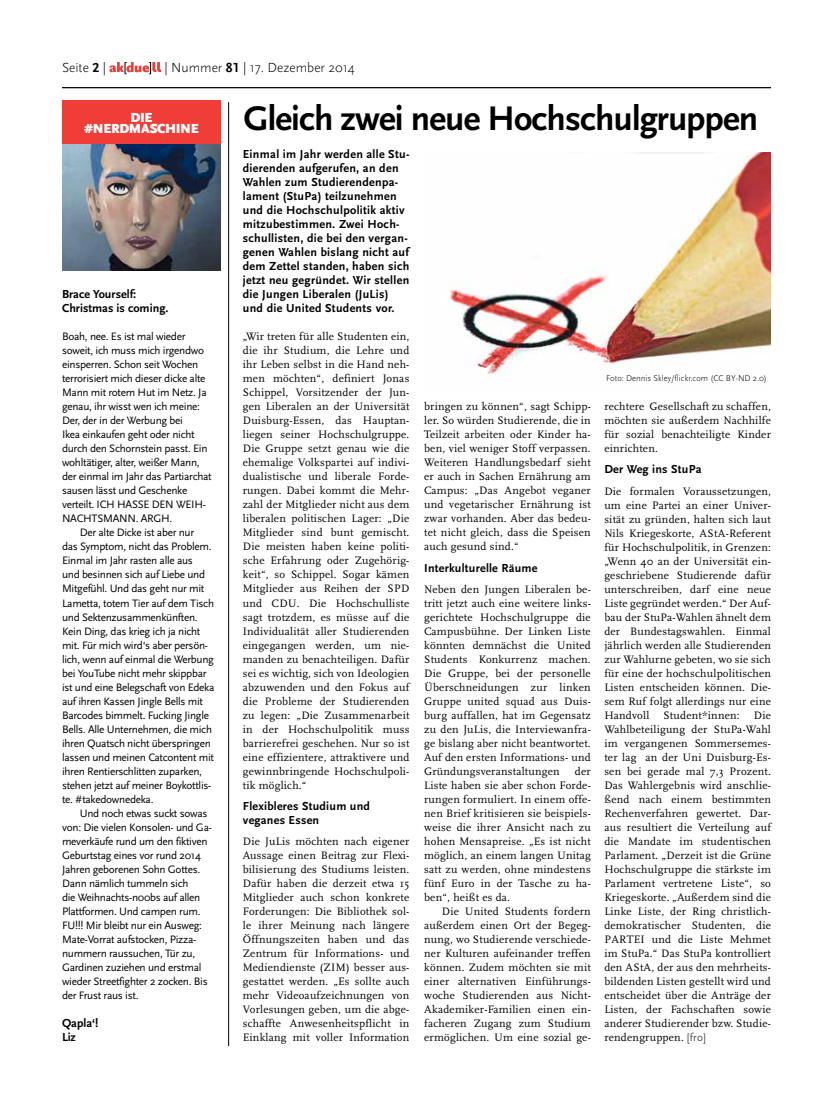
<style>
.page{position:relative;width:833px;height:1117px;background:#fff}
.page>*{position:absolute;margin:0;border:0;box-sizing:border-box;transform-origin:0 0}
.t1{font:700 35.62px "Scala Sans";letter-spacing:-.025em;color:#000}
.t2{font:300 13.75px "Scala Sans";color:#000}
.t3{font:900 13.75px/11.2px "Scala Sans";letter-spacing:-.025em;color:#fff;text-align:center;scale:.96 1}
.t4{font:700 12.12px/14px "Scala Sans";letter-spacing:.025em;color:#000}
.t5{font:700 12.12px/14px "Scala Sans";color:#000}
.t6{font:11.25px/14px "Scala";letter-spacing:.02em;color:#000;text-align:justify}
.t7{font:11.25px "Scala Sans";letter-spacing:-.025em;color:#000}
.t8{font:300 8.75px "Scala Sans";color:#000}
.s1{font-family:"Scala Sans Caps";font-weight:700}
.s2{font-family:"Scala Sans";font-weight:300}
</style>
<div class="page">
<svg style="left:109px;top:62px;width:52px;height:12px"></svg>
<hr style="left:62px;top:87px;width:709px;height:1px;background:#000">
<hr style="left:228px;top:102px;width:1px;height:943px;background:#000">
<img style="left:450px;top:152px;width:321px;height:225px">
<img style="left:62px;top:144px;width:159px;height:126px">
<div style="left:62px;top:100px;width:159px;height:44px;background:#f13d37"></div>
<p class="t2" style="left:62px;top:60px;width:45px">Seite <span class="s1">2</span> |</p>
<p class="t2" style="left:165px;top:60px;width:192px">| Nummer <span class="s1">81</span> | 17. Dezember 2014</p>
<h1 class="t1" style="left:243px;top:99px;width:516px">Gleich zwei neue Hochschulgruppen</h1>
<p class="t3" style="left:84px;top:113px;width:121px">DIE #NERDMASCHIN E</p>
<p class="t5" style="left:62px;top:288px;width:108px">Brace Yourself:<br>Christmas is coming.</p>
<p class="t7" style="left:62px;top:330px;width:125px">Boah, nee. Es ist mal wieder</p>
<p class="t7" style="left:62px;top:344px;width:144px">soweit, ich muss mich irgendwo</p>
<p class="t7" style="left:62px;top:358px;width:138px">einsperren. Schon seit Wochen</p>
<p class="t7" style="left:62px;top:372px;width:145px">terrorisiert mich dieser dicke alte</p>
<p class="t7" style="left:62px;top:386px;width:146px">Mann mit rotem Hut im Netz. Ja</p>
<p class="t7" style="left:62px;top:400px;width:139px">genau, ihr wisst wen ich meine:</p>
<p class="t7" style="left:62px;top:414px;width:122px">Der, der in der Werbung bei</p>
<p class="t7" style="left:62px;top:428px;width:134px">Ikea einkaufen geht oder nicht</p>
<p class="t7" style="left:62px;top:442px;width:147px">durch den Schornstein passt. Ein</p>
<p class="t7" style="left:62px;top:456px;width:139px">wohltätiger, alter, weißer Mann,</p>
<p class="t7" style="left:62px;top:470px;width:151px">der einmal im Jahr das Partiarchat</p>
<p class="t7" style="left:62px;top:484px;width:127px">sausen lässt und Geschenke</p>
<p class="t7" style="left:62px;top:498px;width:145px">verteilt. ICH HASSE DEN WEIH-</p>
<p class="t7" style="left:62px;top:512px;width:112px">NACHTSMANN. ARGH.</p>
<p class="t7" style="left:80px;top:526px;width:116px">Der alte Dicke ist aber nur</p>
<p class="t7" style="left:62px;top:540px;width:151px">das Symptom, nicht das Problem.</p>
<p class="t7" style="left:62px;top:554px;width:132px">Einmal im Jahr rasten alle aus</p>
<p class="t7" style="left:62px;top:568px;width:145px">und besinnen sich auf Liebe und</p>
<p class="t7" style="left:62px;top:582px;width:144px">Mitgefühl. Und das geht nur mit</p>
<p class="t7" style="left:62px;top:596px;width:153px">Lametta, totem Tier auf dem Tisch</p>
<p class="t7" style="left:62px;top:610px;width:137px">und Sektenzusammenkünften.</p>
<p class="t7" style="left:62px;top:624px;width:140px">Kein Ding, das krieg ich ja nicht</p>
<p class="t7" style="left:62px;top:638px;width:147px">mit. Für mich wird‘s aber persön-</p>
<p class="t7" style="left:62px;top:652px;width:153px">lich, wenn auf einmal die Werbung</p>
<p class="t7" style="left:62px;top:666px;width:146px">bei YouTube nicht mehr skippbar</p>
<p class="t7" style="left:62px;top:680px;width:154px">ist und eine Belegschaft von Edeka</p>
<p class="t7" style="left:62px;top:694px;width:142px">auf ihren Kassen Jingle Bells mit</p>
<p class="t7" style="left:62px;top:708px;width:148px">Barcodes bimmelt. Fucking Jingle</p>
<p class="t7" style="left:62px;top:722px;width:151px">Bells. Alle Unternehmen, die mich</p>
<p class="t7" style="left:62px;top:736px;width:150px">ihren Quatsch nicht überspringen</p>
<p class="t7" style="left:62px;top:750px;width:154px">lassen und meinen Catcontent mit</p>
<p class="t7" style="left:62px;top:764px;width:141px">ihren Rentierschlitten zuparken,</p>
<p class="t7" style="left:62px;top:778px;width:151px">stehen jetzt auf meiner Boykottlis-</p>
<p class="t7" style="left:62px;top:792px;width:93px">te. #takedownedeka.</p>
<p class="t7" style="left:80px;top:806px;width:129px">Und noch etwas suckt sowas</p>
<p class="t7" style="left:62px;top:820px;width:151px">von: Die vielen Konsolen- und Ga-</p>
<p class="t7" style="left:62px;top:834px;width:147px">meverkäufe rund um den fiktiven</p>
<p class="t7" style="left:62px;top:848px;width:140px">Geburtstag eines vor rund 2014</p>
<p class="t7" style="left:62px;top:862px;width:140px">Jahren geborenen Sohn Gottes.</p>
<p class="t7" style="left:62px;top:876px;width:128px">Dann nämlich tummeln sich</p>
<p class="t7" style="left:62px;top:890px;width:140px">die Weihnachts-n00bs auf allen</p>
<p class="t7" style="left:62px;top:904px;width:140px">Plattformen. Und campen rum.</p>
<p class="t7" style="left:62px;top:918px;width:141px">FU!!! Mir bleibt nur ein Ausweg:</p>
<p class="t7" style="left:62px;top:932px;width:136px">Mate-Vorrat aufstocken, Pizza-</p>
<p class="t7" style="left:62px;top:946px;width:135px">nummern raussuchen, Tür zu,</p>
<p class="t7" style="left:62px;top:960px;width:141px">Gardinen zuziehen und erstmal</p>
<p class="t7" style="left:62px;top:974px;width:147px">wieder Streetfighter 2 zocken. Bis</p>
<p class="t7" style="left:62px;top:988px;width:78px">der Frust raus ist.</p>
<p class="t5" style="left:62px;top:1016px;width:38px">Qapla‘!<br>Liz</p>
<p class="t4" style="left:243px;top:148px;width:168px">Einmal im Jahr werden alle Stu&shy;dierenden aufgerufen, an den<br>Wahlen zum Studierendenpa&shy;lament (StuPa) teilzunehmen und die Hochschulpolitik aktiv mitzubestimmen. Zwei Hoch&shy;schullisten, die bei den vergan&shy;genen Wahlen bislang nicht auf dem Zettel standen, haben sich jetzt neu gegründet. Wir stellen die Jungen Liberalen (JuLis) und die United Students vor.</p>
<p class="t6" style="left:243px;top:330px;width:168px">„Wir treten für alle Studenten ein, die ihr Studium, die Lehre und ihr Leben selbst in die Hand neh&shy;men möchten“, definiert Jonas Schippel, Vorsitzender der Jun&shy;gen Liberalen an der Universität Duisburg-Essen, das Hauptan&shy;liegen seiner Hochschulgruppe.<br>Die Gruppe setzt genau wie die ehemalige Volkspartei auf indivi&shy;dualistische und liberale Forde&shy;rungen. Dabei kommt die Mehr&shy;zahl der Mitglieder nicht aus dem liberalen politischen Lager: „Die Mitglieder sind bunt gemischt.<br>Die meisten haben keine politi&shy;sche Erfahrung oder Zugehörig&shy;keit“, so Schippel. Sogar kämen Mitglieder aus Reihen der SPD und CDU. Die Hochschulliste sagt trotzdem, es müsse auf die Individualität aller Studierenden eingegangen werden, um nie&shy;manden zu benachteiligen. Dafür sei es wichtig, sich von Ideologien abzuwenden und den Fokus auf die Probleme der Studierenden zu legen: „Die Zusammenarbeit in der Hochschulpolitik muss barrierefrei geschehen. Nur so ist eine effizientere, attraktivere und gewinnbringende Hochschulpoli&shy;tik möglich.“</p>
<p class="t4" style="left:243px;top:799px;width:129px">Flexibleres Studium und veganes Essen</p>
<p class="t6" style="left:243px;top:834px;width:168px">Die JuLis möchten nach eigener Aussage einen Beitrag zur Flexi&shy;bilisierung des Studiums leisten.<br>Dafür haben die derzeit etwa 15<br>Mitglieder auch schon konkrete Forderungen: Die Bibliothek sol&shy;le ihrer Meinung nach längere Öffnungszeiten haben und das Zentrum für Informations- und Mediendienste (ZIM) besser aus&shy;gestattet werden. „Es sollte auch mehr Videoaufzeichnungen von Vorlesungen geben, um die abge&shy;schaffte Anwesenheitspflicht in Einklang mit voller Information</p>
<p class="t6" style="left:424px;top:400px;width:168px">bringen zu können“, sagt Schipp&shy;ler. So würden Studierende, die in Teilzeit arbeiten oder Kinder ha&shy;ben, viel weniger Stoff verpassen.<br>Weiteren Handlungsbedarf sieht er auch in Sachen Ernährung am Campus: „Das Angebot veganer und vegetarischer Ernährung ist zwar vorhanden. Aber das bedeu&shy;tet nicht gleich, dass die Speisen auch gesund sind.“</p>
<p class="t4" style="left:424px;top:561px;width:115px">Interkulturelle Räume</p>
<p class="t6" style="left:424px;top:582px;width:168px">Neben den Jungen Liberalen be&shy;tritt jetzt auch eine weitere links&shy;gerichtete Hochschulgruppe die Campusbühne. Der Linken Liste könnten demnächst die United Students Konkurrenz machen.<br>Die Gruppe, bei der personelle Überschneidungen zur linken Gruppe united squad aus Duis&shy;burg auffallen, hat im Gegensatz zu den JuLis, die Interviewanfra&shy;ge bislang aber nicht beantwortet.<br>Auf den ersten Informations- und Gründungsveranstaltungen</p>
<p class="t6" style="left:424px;top:764px;width:168px;text-indent:151px">der Liste haben sie aber schon Forde&shy;rungen formuliert. In einem offe&shy;nen Brief kritisieren sie beispiels&shy;weise die ihrer Ansicht nach zu hohen Mensapreise. „Es ist nicht möglich, an einem langen Unitag satt zu werden, ohne mindestens fünf Euro in der Tasche zu ha&shy;ben“, heißt es da.</p>
<p class="t6" style="left:424px;top:904px;width:168px;text-indent:18px">Die United Students fordern außerdem einen Ort der Begeg&shy;nung, wo Studierende verschiede&shy;ner Kulturen aufeinander treffen können. Zudem möchten sie mit einer alternativen Einführungs&shy;woche Studierenden aus Nicht-Akademiker-Familien einen ein&shy;facheren Zugang zum Studium ermöglichen. Um eine sozial ge-</p>
<p class="t8" style="left:606px;top:373px;width:162px">Foto: Dennis Skley/flickr.com (CC BY-ND 2.0)</p>
<p class="t6" style="left:604px;top:400px;width:168px">rechtere Gesellschaft zu schaffen, möchten sie außerdem Nachhilfe für sozial benachteiligte Kinder einrichten.</p>
<p class="t4" style="left:604px;top:463px;width:99px">Der Weg ins StuPa</p>
<p class="t6" style="left:604px;top:484px;width:168px">Die formalen Voraussetzungen, um eine Partei an einer Univer&shy;sität zu gründen, halten sich laut Nils Kriegeskorte, AStA-Referent für Hochschulpolitik, in Grenzen: „Wenn 40 an der Universität ein&shy;geschriebene Studierende dafür unterschreiben, darf eine neue Liste gegründet werden.“ Der Auf&shy;bau der StuPa-Wahlen ähnelt dem der Bundestagswahlen. Einmal jährlich werden alle Studierenden zur Wahlurne gebeten, wo sie sich für eine der hochschulpolitischen Listen entscheiden können. Die&shy;sem Ruf folgt allerdings nur eine Handvoll Student*innen: Die Wahlbeteiligung der StuPa-Wahl im vergangenen Sommersemes&shy;ter lag an der Uni Duisburg-Es&shy;sen bei gerade mal 7,3 Prozent.<br>Das Wahlergebnis wird anschlie&shy;ßend nach einem bestimmten Rechenverfahren gewertet. Dar&shy;aus resultiert die Verteilung auf die Mandate im studentischen Parlament. „Derzeit ist die Grüne Hochschulgruppe die stärkste im Parlament vertretene Liste“, so Kriegeskorte. „Außerdem sind die Linke Liste, der Ring christlich&shy;demokratischer Studenten, die PARTEI und die Liste Mehmet im StuPa.“ Das StuPa kontrolliert den AStA, der aus den mehrheits&shy;bildenden Listen gestellt wird und entscheidet über die Anträge der Listen, der Fachschaften sowie anderer Studierender bzw. Studie&shy;rendengruppen. <span class="s2">[fro]</span></p>
</div>
